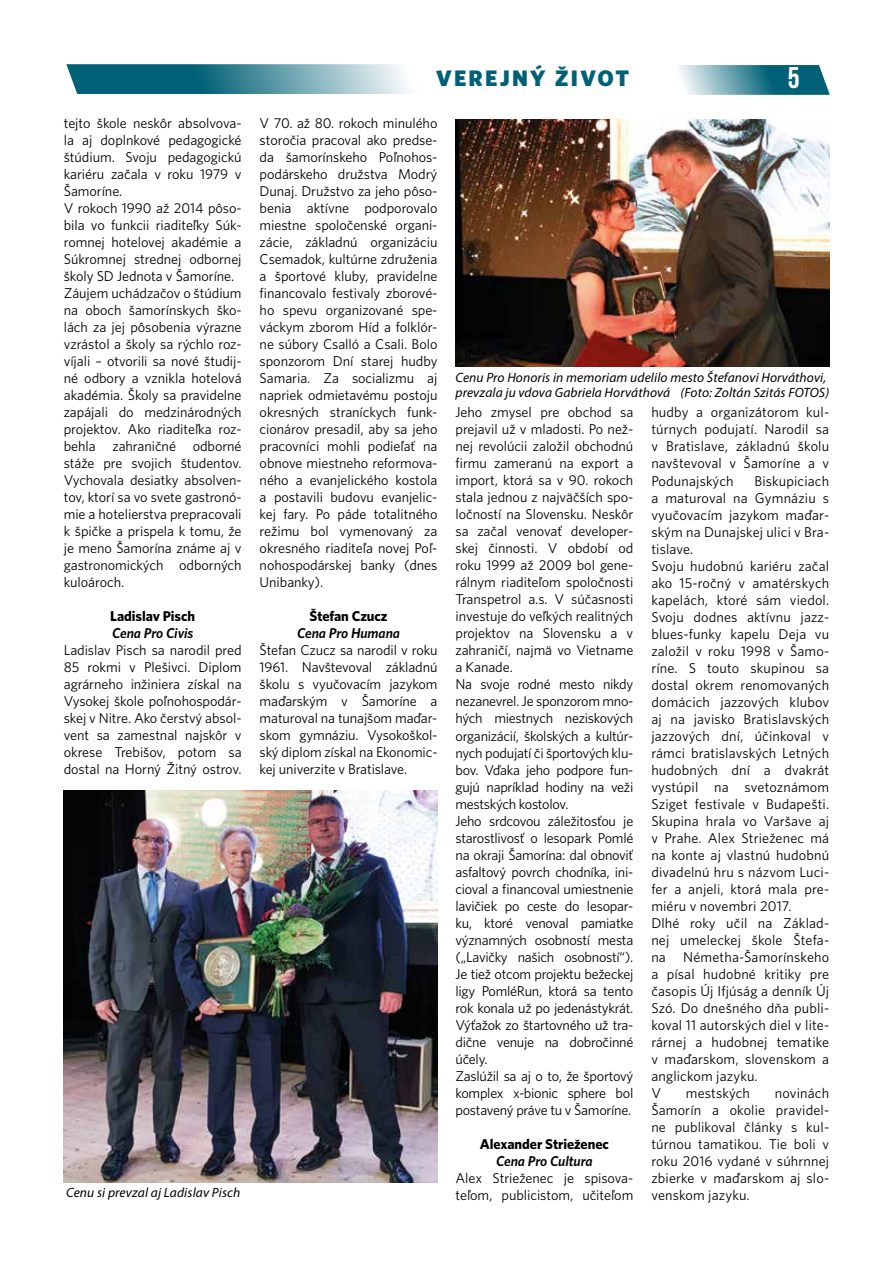
<style>
.page{position:relative;width:893px;height:1263px;background:#fff}
.page>*{position:absolute;margin:0;border:0;box-sizing:border-box;transform-origin:0 0}
.t1{font:30px "Bebas Neue";color:#fff}
.t2{font:22.5px "Whitney CE Black";letter-spacing:.1em;color:#006176}
.t3{font:14.25px/17px "Whitney C Ebook";letter-spacing:-.005em;color:#000;text-align:justify}
.t4{font:14.25px "Whitney CE Bold";letter-spacing:-.005em;color:#000}
.t5{font:italic 14.25px "Whitney CE Semibold";letter-spacing:-.005em;color:#000}
.t6{font:italic 13.5px/15px "Myriad Pro";letter-spacing:.01em;color:#000}
</style>
<div class="page">
<svg style="left:678px;top:65px;width:152px;height:30px;background:#5998a5"></svg>
<svg style="left:66px;top:64px;width:343px;height:30px;background:#5293a2"></svg>
<img style="left:64px;top:791px;width:373px;height:391px">
<img style="left:455px;top:120px;width:374px;height:246px">
<p class="t3" style="left:64px;top:114px;width:179px;text-align:left">tejto škole neskôr absolvova&shy;la aj doplnkové pedagogické štúdium. Svoju pedagogickú kariéru začala v roku 1979 v<br>Šamoríne.<br>V rokoch 1990 až 2014 pôso&shy;bila vo funkcii riaditeľky Súk&shy;romnej hotelovej akadémie a<br>Súkromnej strednej odbornej školy SD Jednota v Šamoríne.<br>Záujem uchádzačov o štúdium na oboch šamorínskych ško&shy;lách za jej pôsobenia výrazne vzrástol a školy sa rýchlo roz&shy;víjali – otvorili sa nové študij&shy;né odbory a vznikla hotelová akadémia. Školy sa pravidelne zapájali do medzinárodných projektov. Ako riaditeľka roz&shy;behla zahraničné odborné stáže pre svojich študentov.<br>Vychovala desiatky absolven&shy;tov, ktorí sa vo svete gastronó&shy;mie a hotelierstva prepracovali k špičke a prispela k tomu, že je meno Šamorína známe aj v gastronomických odborných kuloároch.</p>
<p class="t4" style="left:110px;top:608px;width:86px">Ladislav Pisch</p>
<p class="t5" style="left:112px;top:625px;width:83px">Cena Pro Civis</p>
<p class="t3" style="left:64px;top:641px;width:179px">Ladislav Pisch sa narodil pred 85 rokmi v Plešivci. Diplom agrárneho inžiniera získal na Vysokej škole poľnohospodár&shy;skej v Nitre. Ako čerstvý absol&shy;vent sa zamestnal najskôr v okrese Trebišov, potom sa dostal na Horný Žitný ostrov.</p>
<p class="t6" style="left:66px;top:1184px;width:176px">Cenu si prevzal aj Ladislav Pisch</p>
<h2 class="t2" style="left:436px;top:64px;width:195px">VEREJNÝ ŽIVOT</h2>
<h1 class="t1" style="left:788px;top:61px;width:13px">5</h1>
<p class="t3" style="left:260px;top:114px;width:179px">V 70. až 80. rokoch minulého storočia pracoval ako predse&shy;da šamorínskeho Poľnohos&shy;podárskeho družstva Modrý Dunaj. Družstvo za jeho pôso&shy;benia aktívne podporovalo miestne spoločenské organi&shy;zácie, základnú organizáciu Csemadok, kultúrne združenia a športové kluby, pravidelne financovalo festivaly zborové&shy;ho spevu organizované spe&shy;váckym zborom Híd a folklór&shy;ne súbory Csalló a Csali. Bolo sponzorom Dní starej hudby Samaria. Za socializmu aj napriek odmietavému postoju okresných straníckych funk&shy;cionárov presadil, aby sa jeho pracovníci mohli podieľať na obnove miestneho reformova&shy;ného a evanjelického kostola a postavili budovu evanjelic&shy;kej fary. Po páde totalitného režimu bol vymenovaný za okresného riaditeľa novej Poľ&shy;nohospodárskej banky (dnes Unibanky).</p>
<p class="t4" style="left:310px;top:608px;width:79px">Štefan Czucz</p>
<p class="t5" style="left:297px;top:625px;width:104px">Cena Pro Humana</p>
<p class="t3" style="left:260px;top:642px;width:179px">Štefan Czucz sa narodil v roku 1961. Navštevoval základnú školu s vyučovacím jazykom maďarským v Šamoríne a maturoval na tunajšom maďar&shy;skom gymnáziu. Vysokoškol&shy;ský diplom získal na Ekonomic&shy;kej univerzite v Bratislave.</p>
<p class="t6" style="left:455px;top:370px;width:375px">Cenu Pro Honoris in memoriam udelilo mesto Štefanovi Horváthovi, prevzala ju vdova Gabriela Horváthová (Foto: Zoltán Szitás FOTOS)</p>
<p class="t3" style="left:455px;top:404px;width:179px;text-align:left">Jeho zmysel pre obchod sa prejavil už v mladosti. Po než&shy;nej revolúcii založil obchodnú firmu zameranú na export a import, ktorá sa v 90. rokoch stala jednou z najväčších spo&shy;ločností na Slovensku. Neskôr sa začal venovať developer&shy;skej činnosti. V období od roku 1999 až 2009 bol gene&shy;rálnym riaditeľom spoločnosti<br>Transpetrol a.s. V súčasnosti investuje do veľkých realitných projektov na Slovensku a v zahraničí, najmä vo Vietname a Kanade.<br>Na svoje rodné mesto nikdy nezanevrel. Je sponzorom mno&shy;hých miestnych neziskových organizácií, školských a kultúr&shy;nych podujatí či športových klu&shy;bov. Vďaka jeho podpore fun&shy;gujú napríklad hodiny na veži mestských kostolov.<br>Jeho srdcovou záležitosťou je starostlivosť o lesopark Pomlé na okraji Šamorína: dal obnoviť asfaltový povrch chodníka, ini&shy;cioval a financoval umiestnenie lavičiek po ceste do lesopar&shy;ku, ktoré venoval pamiatke významných osobností mesta („Lavičky našich osobností“).<br>Je tiež otcom projektu bežeckej ligy PomléRun, ktorá sa tento rok konala už po jedenástykrát.<br>Výťažok zo štartovného už tra&shy;dične venuje na dobročinné účely.<br>Zaslúžil sa aj o to, že športový komplex x-bionic sphere bol postavený práve tu v Šamoríne.</p>
<p class="t4" style="left:480px;top:1135px;width:130px">Alexander Strieženec</p>
<p class="t5" style="left:496px;top:1153px;width:98px">Cena Pro Cultura</p>
<p class="t3" style="left:455px;top:1169px;width:179px">Alex Strieženec je spisova&shy;teľom, publicistom, učiteľom</p>
<p class="t3" style="left:651px;top:404px;width:179px">hudby a organizátorom kul&shy;túrnych podujatí. Narodil sa v Bratislave, základnú školu navštevoval v Šamoríne a v Podunajských</p>
<p class="t3" style="left:651px;top:472px;width:179px;text-align:left;text-indent:103px">Biskupiciach a maturoval na Gymnáziu s vyučovacím jazykom maďar&shy;ským na Dunajskej ulici v Bra&shy;tislave.<br>Svoju hudobnú kariéru začal ako 15-ročný v amatérskych kapelách, ktoré sám viedol.<br>Svoju dodnes aktívnu jazz&shy;blues-funky kapelu Deja vu založil v roku 1998 v Šamo&shy;ríne. S touto skupinou sa dostal okrem renomovaných domácich jazzových klubov aj na javisko Bratislavských jazzových dní, účinkoval v rámci bratislavských Letných hudobných dní a dvakrát vystúpil na svetoznámom<br>Sziget festivale v Budapešti.<br>Skupina hrala vo Varšave aj v Prahe. Alex Strieženec má na konte aj vlastnú hudobnú divadelnú hru s názvom Luci&shy;fer a anjeli, ktorá mala pre&shy;miéru v novembri 2017.<br>Dlhé roky učil na Základ&shy;nej umeleckej škole Štefa&shy;na Németha-Šamorínskeho a písal hudobné kritiky pre časopis Új Ifjúság a denník Új<br>Szó. Do dnešného dňa publi&shy;koval 11 autorských diel v lite&shy;rárnej a hudobnej tematike v maďarskom, slovenskom a anglickom jazyku.<br>V</p>
<p class="t3" style="left:651px;top:1084px;width:179px;text-indent:124px">novinách Šamorín a okolie pravidel&shy;ne publikoval články s kul&shy;túrnou tamatikou. Tie boli v roku 2016 vydané v súhrnnej zbierke v maďarskom aj slo&shy;venskom jazyku.</p>
<p class="t3" style="left:686px;top:1084px;width:66px">mestských</p>
</div>
